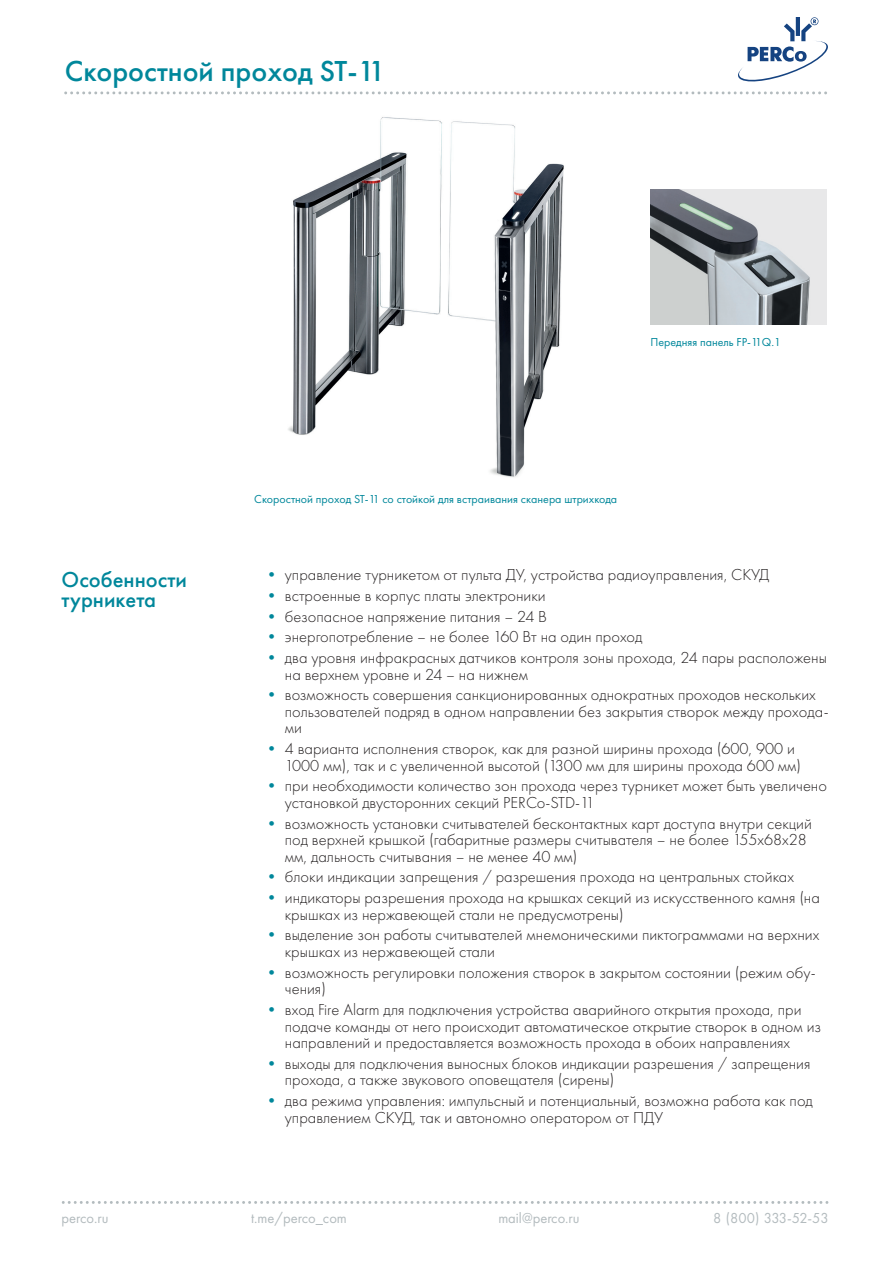
<style>
.page{position:relative;width:893px;height:1263px;background:#fff}
.page>*{position:absolute;margin:0;border:0;box-sizing:border-box;transform-origin:0 0}
.ТОЗ_Заголовок_раздел{font:500 30px "Futura New";color:#00879b}
.ТОЗ_заголовки_в_текс{font:500 22.5px "Futura New";color:#00879b}
.t1{font:300 16.5px/16.5px "Futura New";color:#231f20}
.t2{font:15px "Futura New";color:#b3bbbe}
.t3{font:15px "Futura New";letter-spacing:-.025em;color:#b3bbbe}
.ТОЗ_подпись_к_картин{font:12px "Futura New";color:#00879b}
.s1{font-weight:400;color:#00879b}
</style>
<div class="page">
<svg style="left:66px;top:91px;width:754px;height:3px"></svg>
<svg style="left:63px;top:1201px;width:758px;height:3px"></svg>
<svg style="left:738px;top:18px;width:90px;height:64px"></svg>
<img style="left:288px;top:117px;width:276px;height:360px">
<img style="left:650px;top:189px;width:177px;height:136px">
<p class="ТОЗ_Заголовок_раздел" style="left:65px;top:53px;width:322px">Скоростной проход ST-11</p>
<p class="ТОЗ_подпись_к_картин" style="left:650px;top:335px;width:132px">Передняя панель FP-11Q.1</p>
<p class="ТОЗ_подпись_к_картин" style="left:254px;top:492px;width:364px">Скоростной проход ST-11 со стойкой для встраивания сканера штрихкода</p>
<p class="ТОЗ_заголовки_в_текс" style="left:62px;top:566px;width:127px">Особенности</p>
<p class="ТОЗ_заголовки_в_текс" style="left:62px;top:586px;width:96px">турникета</p>
<p class="t1" style="left:264px;top:566px;width:507px"><span class="s1">•</span> управление турникетом от пульта ДУ, устройства радиоуправления, СКУД</p>
<p class="t1" style="left:264px;top:587px;width:284px"><span class="s1">•</span> встроенные в корпус платы электроники</p>
<p class="t1" style="left:264px;top:608px;width:285px"><span class="s1">•</span> безопасное напряжение питания – 24 В</p>
<p class="t1" style="left:264px;top:629px;width:380px"><span class="s1">•</span> энергопотребление – не более 160 Вт на один проход</p>
<p class="t1" style="left:285px;top:649px;width:543px;text-indent:-21px"><span class="s1">•</span> два уровня инфракрасных датчиков контроля зоны прохода, 24 пары расположены на верхнем уровне и 24 – на нижнем</p>
<p class="t1" style="left:285px;top:687px;width:545px;text-indent:-21px"><span class="s1">•</span> возможность совершения санкционированных однократных проходов нескольких пользователей подряд в одном направлении без закрытия створок между прохода&shy;ми</p>
<p class="t1" style="left:285px;top:740px;width:518px;text-indent:-21px"><span class="s1">•</span> 4 варианта исполнения створок, как для разной ширины прохода (600, 900 и<br>1000 мм), так и с увеличенной высотой (1300 мм для ширины прохода 600 мм)</p>
<p class="t1" style="left:285px;top:778px;width:544px;text-indent:-21px"><span class="s1">•</span> при необходимости количество зон прохода через турникет может быть увеличено установкой двусторонних секций PERCo-STD-11</p>
<p class="t1" style="left:285px;top:815px;width:528px;text-indent:-21px"><span class="s1">•</span> возможность установки считывателей бесконтактных карт доступа внутри секций под верхней крышкой (габаритные размеры считывателя – не более 155х68х28 мм, дальность считывания – не менее 40 мм)</p>
<p class="t1" style="left:264px;top:869px;width:532px"><span class="s1">•</span> блоки индикации запрещения / разрешения прохода на центральных стойках</p>
<p class="t1" style="left:285px;top:889px;width:537px;text-indent:-21px"><span class="s1">•</span> индикаторы разрешения прохода на крышках секций из искусственного камня (на крышках из нержавеющей стали не предусмотрены)</p>
<p class="t1" style="left:285px;top:927px;width:536px;text-indent:-21px"><span class="s1">•</span> выделение зон работы считывателей мнемоническими пиктограммами на верхних крышках из нержавеющей стали</p>
<p class="t1" style="left:285px;top:964px;width:532px;text-indent:-21px"><span class="s1">•</span> возможность регулировки положения створок в закрытом состоянии (режим обу&shy;чения)</p>
<p class="t1" style="left:285px;top:1001px;width:538px;text-indent:-21px"><span class="s1">•</span> вход Fire Alarm для подключения устройства аварийного открытия прохода, при подаче команды от него происходит автоматическое открытие створок в одном из направлений и предоставляется возможность прохода в обоих направлениях</p>
<p class="t1" style="left:285px;top:1055px;width:527px;text-indent:-21px"><span class="s1">•</span> выходы для подключения выносных блоков индикации разрешения / запрещения прохода, а также звукового оповещателя (сирены)</p>
<p class="t1" style="left:285px;top:1092px;width:529px;text-indent:-21px"><span class="s1">•</span> два режима управления: импульсный и потенциальный, возможна работа как под управлением СКУД, так и автономно оператором от ПДУ</p>
<p class="t2" style="left:62px;top:1209px;width:49px">perco.ru</p>
<p class="t2" style="left:251px;top:1209px;width:97px">t.me/perco_com</p>
<p class="t2" style="left:498px;top:1209px;width:83px">mail@perco.ru</p>
<p class="t3" style="left:713px;top:1209px;width:117px">8 (800) 333-52-53</p>
</div>
